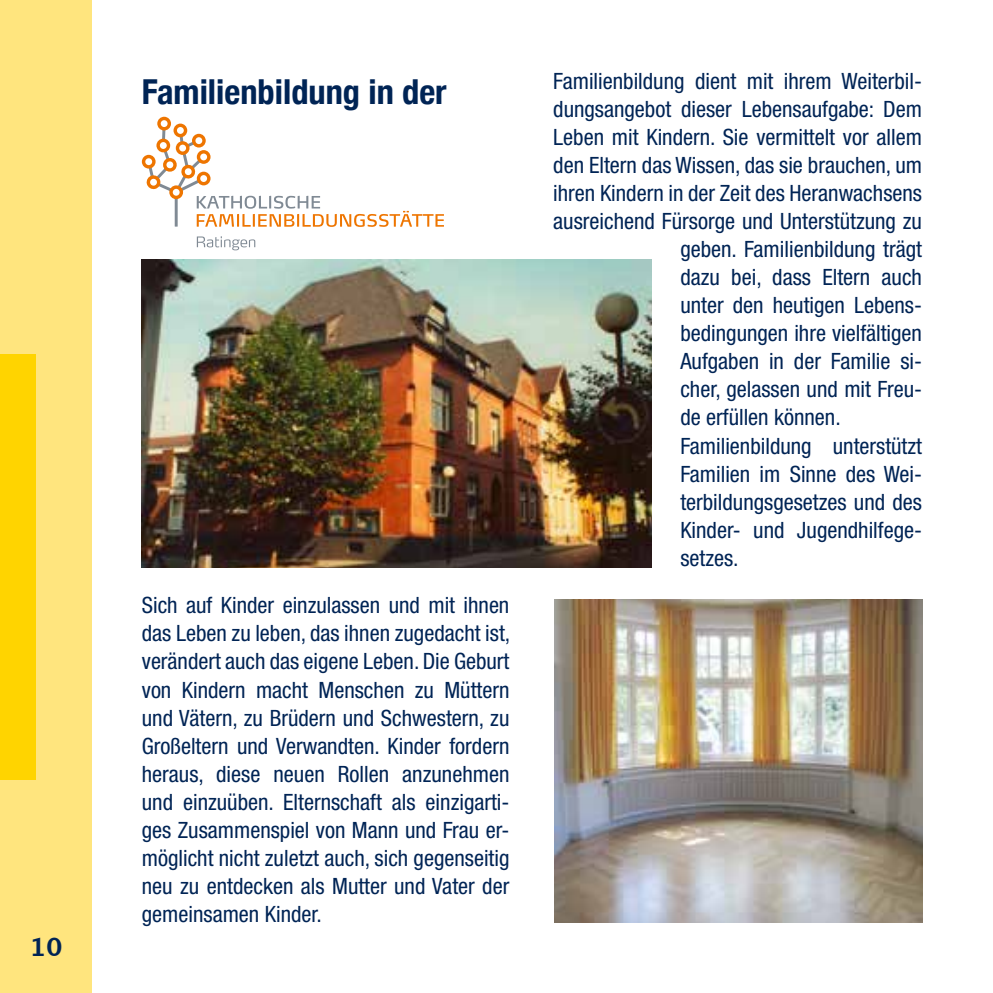
<style>
.page{position:relative;width:993px;height:993px;background:#fff}
.page>*{position:absolute;margin:0;border:0;box-sizing:border-box;transform-origin:0 0}
.t1{font:700 condensed 34.5px "Helvetica Neue";color:#002455}
.t2{font:700 25px "Lucida Grande";color:#002455}
.t3{font:condensed 22.5px/28px "Helvetica Neue";color:#002455;text-align:justify}
</style>
<div class="page">
<div style="left:0;top:0;width:92px;height:992px;background:#ffe57e"></div>
<div style="left:0;top:354px;width:35px;height:426px;background:#ffd400"></div>
<img style="left:142px;top:260px;width:509px;height:307px">
<img style="left:554px;top:599px;width:367px;height:322px">
<svg style="left:142px;top:117px;width:302px;height:110px"></svg>
<svg style="left:197px;top:236px;width:58px;height:14px"></svg>
<p class="t2" style="left:30px;top:926px;width:35px">10</p>
<h1 class="t1" style="left:142px;top:63px;width:306px">Familienbildung in der</h1>
<p class="t3" style="left:142px;top:591px;width:370px">Sich auf Kinder einzulassen und mit ihnen das Leben zu leben, das ihnen zugedacht ist, verändert auch das eigene Leben. Die Geburt von Kindern macht Menschen zu Müttern und Vätern, zu Brüdern und Schwestern, zu Großeltern und Verwandten. Kinder fordern heraus, diese neuen Rollen anzunehmen und einzuüben. Elternschaft als einzigarti&shy;ges Zusammenspiel von Mann und Frau er&shy;möglicht nicht zuletzt auch, sich gegenseitig neu zu entdecken als Mutter und Vater der gemeinsamen Kinder.</p>
<p class="t3" style="left:553px;top:67px;width:370px">Familienbildung dient mit ihrem Weiterbil-</p>
<p class="t3" style="left:553px;top:95px;width:370px">dungsangebot dieser Lebensaufgabe: Dem</p>
<p class="t3" style="left:553px;top:123px;width:370px">Leben mit Kindern. Sie vermittelt vor allem</p>
<p class="t3" style="left:553px;top:151px;width:370px">den Eltern das Wissen, das sie brauchen, um</p>
<p class="t3" style="left:553px;top:179px;width:370px">ihren Kindern in der Zeit des Heranwachsens</p>
<p class="t3" style="left:553px;top:207px;width:370px">ausreichend Fürsorge und Unterstützung zu</p>
<p class="t3" style="left:680px;top:235px;width:243px">geben. Familienbildung trägt</p>
<p class="t3" style="left:680px;top:263px;width:243px">dazu bei, dass Eltern auch</p>
<p class="t3" style="left:680px;top:291px;width:243px">unter den heutigen Lebens-</p>
<p class="t3" style="left:680px;top:319px;width:243px">bedingungen ihre vielfältigen</p>
<p class="t3" style="left:680px;top:347px;width:243px">Aufgaben in der Familie si-</p>
<p class="t3" style="left:680px;top:375px;width:243px">cher, gelassen und mit Freu-</p>
<p class="t3" style="left:680px;top:403px;width:162px">de erfüllen können.</p>
<p class="t3" style="left:680px;top:431px;width:243px">Familienbildung unterstützt</p>
<p class="t3" style="left:680px;top:459px;width:243px">Familien im Sinne des Wei-</p>
<p class="t3" style="left:680px;top:487px;width:243px">terbildungsgesetzes und des</p>
<p class="t3" style="left:680px;top:515px;width:243px">Kinder- und Jugendhilfege-</p>
<p class="t3" style="left:680px;top:543px;width:60px">setzes.</p>
</div>
